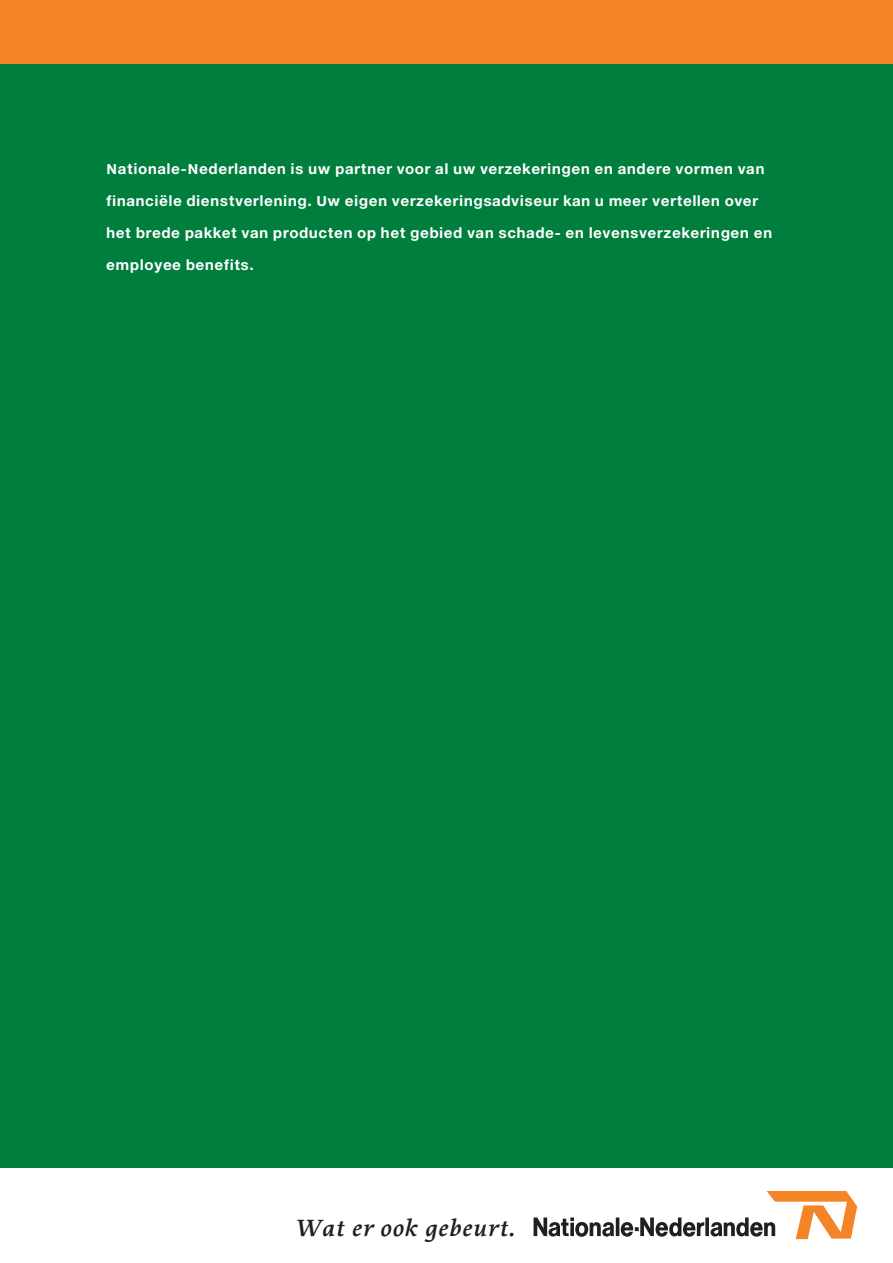
<style>
.page{position:relative;width:893px;height:1263px;background:#fff}
.page>*{position:absolute;margin:0;border:0;box-sizing:border-box;transform-origin:0 0}
.t1{font:72px "NN Logo";color:#231f20}
.t2{font:italic 600 24.75px "NN Serif";letter-spacing:.05em;color:#231f20}
.t3{font:700 15px/32px "NN Sans";letter-spacing:.03em;color:#fff}
.s1{color:#f58427}
</style>
<div class="page">
<div style="left:0;top:0;width:893px;height:64px;background:#f58427"></div>
<div style="left:0;top:64px;width:893px;height:1103px;background:#007e3d"></div>
<p class="t3" style="left:106px;top:153px;width:667px">Nationale-Nederlanden is uw partner voor al uw verzekeringen en andere vormen van financiële dienstverlening. Uw eigen verzekeringsadviseur kan u meer vertellen over het brede pakket van producten op het gebied van schade- en levensverzekeringen en employee benefits.</p>
<h2 class="t2" style="left:294px;top:1212px;width:221px">Wat er ook gebeurt.</h2>
<h1 class="t1" style="left:533px;top:1169px;width:331px">Nn<span class="s1">L</span></h1>
</div>
